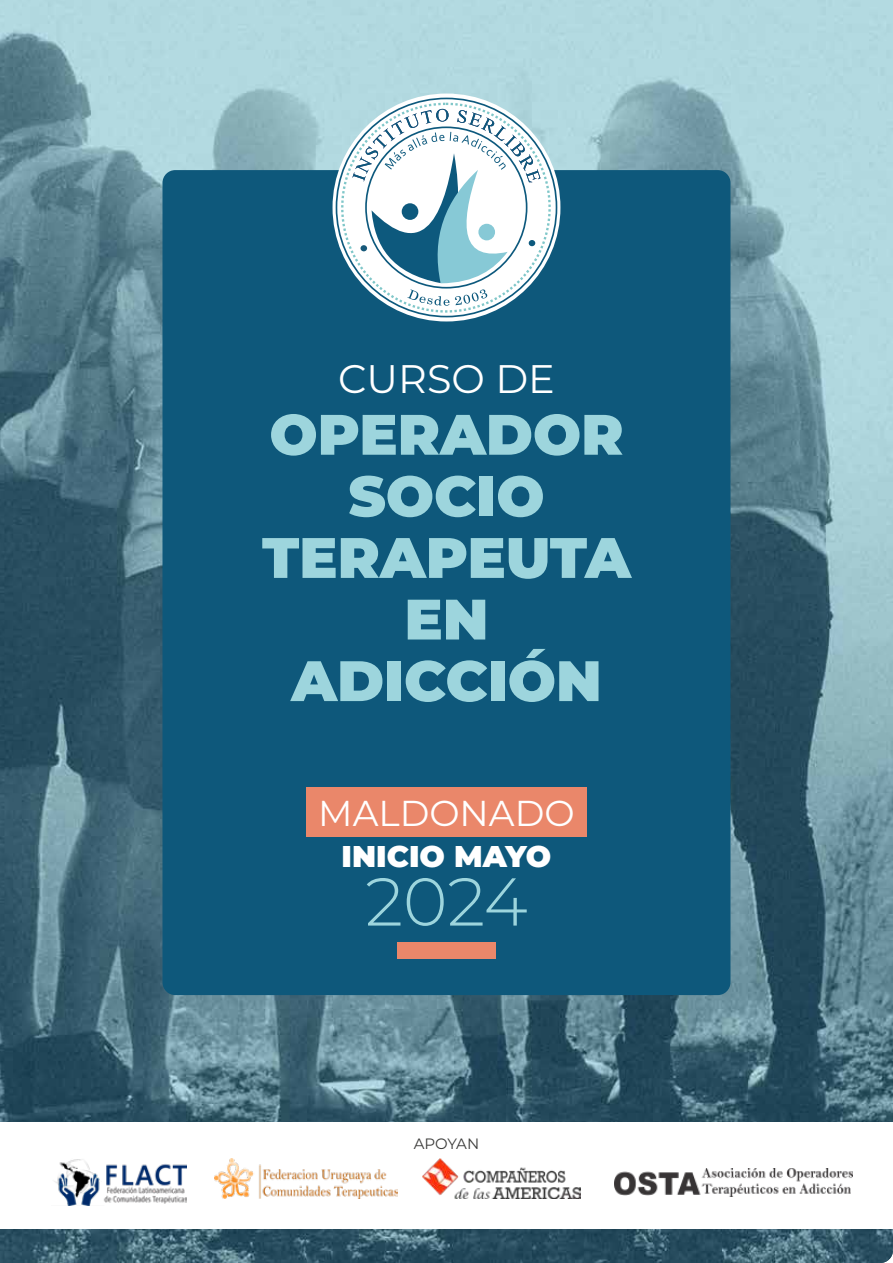
<style>
.page{position:relative;width:893px;height:1263px;background:#fff}
.page>*{position:absolute;margin:0;border:0;box-sizing:border-box;transform-origin:0 0}
.t1{font:300 67.5px "Montserrat";color:#9dd5dd}
.t2{font:900 56.85px/61.7px "Montserrat";color:#9dd5dd;text-align:center}
.t3{font:39.9px "Montserrat";color:#fff}
.t4{font:36px "Montserrat";color:#fff}
.t5{font:900 30px "Montserrat";color:#fff}
.t6{font:15px "Montserrat";color:#3c3c3b}
</style>
<div class="page">
<img style="left:0;top:0;width:893px;height:1263px">
<div style="left:162px;top:170px;width:568px;height:825px;background:#0e587b;border-radius:13px"></div>
<div style="left:0;top:1123px;width:893px;height:106px;background:#fff"></div>
<div style="left:306px;top:787px;width:281px;height:49px;background:#ea876a"></div>
<div style="left:397px;top:943px;width:99px;height:16px;background:#ea876a"></div>
<svg style="left:336px;top:98px;width:221px;height:219px"></svg>
<svg style="left:341px;top:103px;width:210px;height:210px"></svg>
<img style="left:54px;top:1159px;width:133px;height:46px">
<img style="left:423px;top:1158px;width:157px;height:40px">
<img style="left:214px;top:1159px;width:183px;height:39px">
<img style="left:615px;top:1169px;width:238px;height:27px">
<p class="t3" style="left:338px;top:352px;width:218px">CURSO DE</p>
<p class="t2" style="left:262px;top:400px;width:370px">OPERADOR<br>SOCIO<br>TERAPEUTA<br>EN<br>ADICCIÓN</p>
<p class="t4" style="left:318px;top:788px;width:258px">MALDONADO</p>
<p class="t5" style="left:342px;top:834px;width:211px">INICIO MAYO</p>
<p class="t1" style="left:365px;top:856px;width:164px">2024</p>
<p class="t6" style="left:414px;top:1133px;width:67px">APOYAN</p>
</div>
